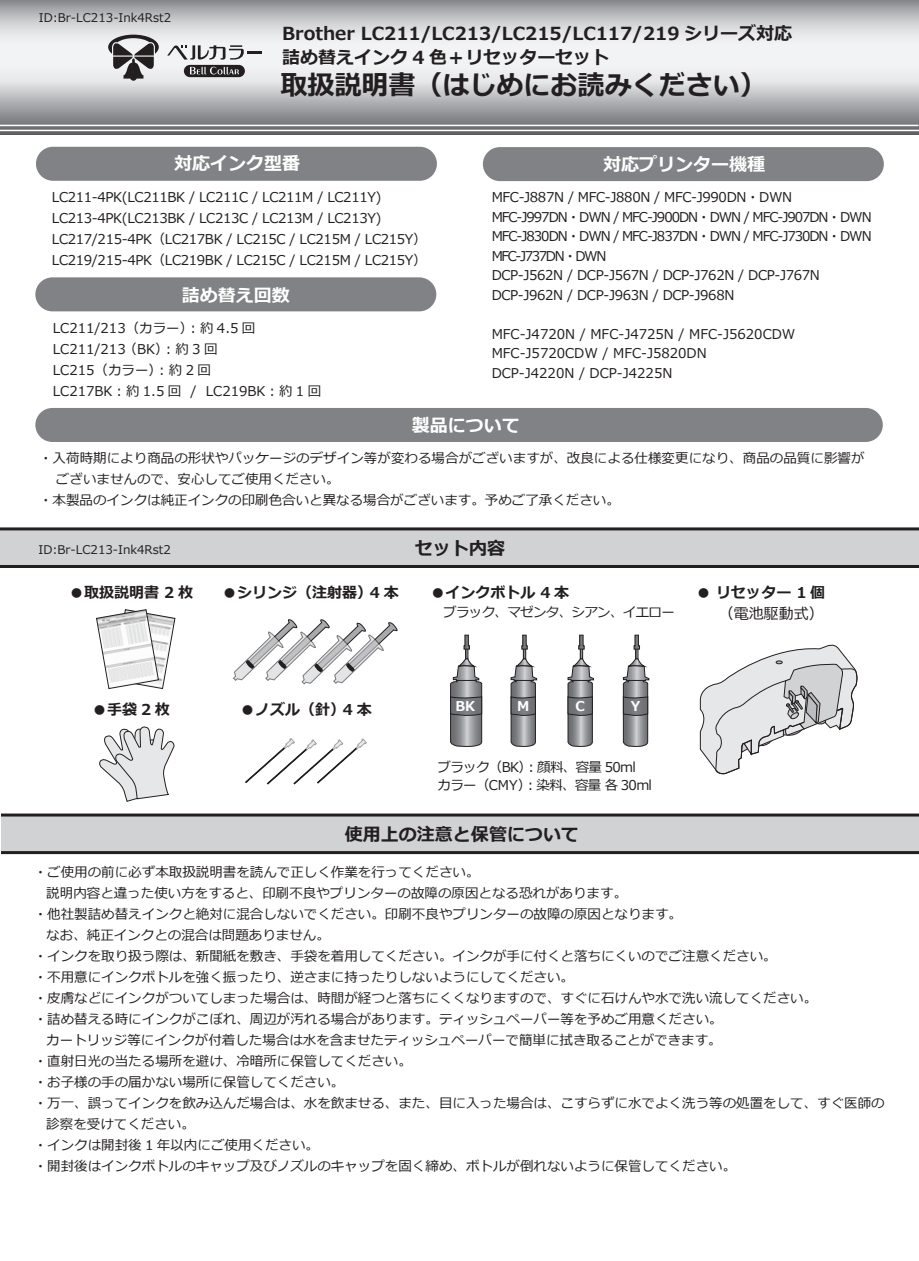
<style>
.page{position:relative;width:919px;height:1261px;background:#fff}
.page>*{position:absolute;margin:0;border:0;box-sizing:border-box;transform-origin:0 0}
.t1{font:700 27px "Meiryo";color:#231f20}
.t2{font:700 18px/24px "Meiryo";color:#231f20}
.t3{font:700 18px "Meiryo";color:#fff}
.t4{font:700 15px "Meiryo";color:#231f20}
.t5{font:15px "Meiryo";color:#231f20}
.t6{font:13.5px/21px "Meiryo";color:#231f20}
.t7{font:13.5px/19.5px "Meiryo";letter-spacing:-.05em;color:#231f20}
.t8{font:13.5px/21px "Meiryo";letter-spacing:-.025em;color:#231f20}
.t9{font:700 13.5px "Meiryo";color:#fff}
.t10{font:12px "Meiryo";color:#231f20}
</style>
<div class="page">
<svg style="left:0;top:0;width:918px;height:134px"></svg>
<hr style="left:0;top:130px;width:918px;height:1px;background:#fff">
<hr style="left:0;top:125px;width:918px;height:1px;background:#fff">
<svg style="left:167px;top:45px;width:94px;height:15px"></svg>
<svg style="left:184px;top:65px;width:61px;height:12px"></svg>
<svg style="left:190px;top:67px;width:49px;height:7px"></svg>
<svg style="left:108px;top:35px;width:51px;height:46px"></svg>
<svg style="left:0;top:527px;width:918px;height:41px"></svg>
<svg style="left:2px;top:813px;width:916px;height:41px"></svg>
<div style="left:36px;top:147px;width:401px;height:34px;background:#808285;border-radius:17px"></div>
<div style="left:35px;top:408px;width:847px;height:34px;background:#808285;border-radius:17px"></div>
<div style="left:465px;top:643px;width:3px;height:16px;border:1px solid #231f20"></div>
<svg style="left:450px;top:658px;width:32px;height:89px"></svg>
<svg style="left:463px;top:634px;width:7px;height:15px"></svg>
<div style="left:635px;top:643px;width:3px;height:16px;border:1px solid #231f20"></div>
<svg style="left:623px;top:658px;width:26px;height:89px"></svg>
<svg style="left:633px;top:634px;width:7px;height:15px"></svg>
<svg style="left:510px;top:634px;width:27px;height:113px"></svg>
<svg style="left:567px;top:634px;width:27px;height:113px"></svg>
<svg style="left:99px;top:726px;width:75px;height:75px"></svg>
<svg style="left:700px;top:644px;width:158px;height:131px"></svg>
<div style="left:35px;top:277px;width:401px;height:34px;background:#808285;border-radius:17px"></div>
<div style="left:483px;top:147px;width:400px;height:34px;background:#808285;border-radius:17px"></div>
<svg style="left:233px;top:619px;width:165px;height:65px"></svg>
<svg style="left:245px;top:738px;width:122px;height:46px"></svg>
<svg style="left:96px;top:609px;width:79px;height:80px"></svg>
<p class="t10" style="left:39px;top:9px;width:134px">ID:Br-LC213-Ink4Rst2</p>
<h2 class="t2" style="left:282px;top:22px;width:529px">Brother LC211/LC213/LC215/LC117/219 シリーズ対応　詰め替えインク 4 色＋リセッターセット</h2>
<h1 class="t1" style="left:280px;top:66px;width:487px">取扱説明書（はじめにお読みください）</h1>
<h2 class="t3" style="left:174px;top:151px;width:127px">対応インク型番</h2>
<h2 class="t3" style="left:603px;top:151px;width:163px">対応プリンター機種</h2>
<p class="t8" style="left:52px;top:187px;width:376px">LC211-4PK(LC211BK / LC211C / LC211M / LC211Y)<br>LC213-4PK(LC213BK / LC213C / LC213M / LC213Y)<br>LC217/215-4PK（LC217BK / LC215C / LC215M / LC215Y）LC219/215-4PK（LC219BK / LC215C / LC215M / LC215Y）</p>
<p class="t7" style="left:491px;top:188px;width:381px">MFC-J887N / MFC-J880N / MFC-J990DN・DWN MFC-J997DN・DWN / MFC-J900DN・DWN / MFC-J907DN・DWN MFC-J830DN・DWN / MFC-J837DN・DWN / MFC-J730DN・DWN MFC-J737DN・DWN<br>DCP-J562N / DCP-J567N / DCP-J762N / DCP-J767N DCP-J962N / DCP-J963N / DCP-J968N</p>
<p class="t6" style="left:491px;top:325px;width:305px;line-height:19.5px">MFC-J4720N / MFC-J4725N / MFC-J5620CDW<br>MFC-J5720CDW / MFC-J5820DN<br>DCP-J4220N / DCP-J4225N</p>
<h2 class="t3" style="left:182px;top:283px;width:109px">詰め替え回数</h2>
<p class="t6" style="left:53px;top:318px;width:270px">LC211/213（カラー）︓約 4.5 回<br>LC211/213 （BK）︓約 3 回<br>LC215（カラー）︓約 2 回<br>LC217BK︓約 1.5 回 / LC219BK︓約 1 回</p>
<h2 class="t3" style="left:412px;top:412px;width:109px">製品について</h2>
<p class="t6" style="left:39px;top:448px;width:826px">・入荷時期により商品の形状やパッケージのデザイン等が変わる場合がございますが、改良による仕様変更になり、商品の品質に影響が　ございませんので、安心してご使用ください。<br>・本製品のインクは純正インクの印刷色合いと異なる場合がございます。予めご了承ください。</p>
<p class="t10" style="left:39px;top:541px;width:134px">ID:Br-LC213-Ink4Rst2</p>
<p class="t4" style="left:69px;top:581px;width:125px">●取扱説明書 2 枚</p>
<p class="t4" style="left:222px;top:581px;width:178px">●シリンジ（注射器）4 本</p>
<h2 class="t2" style="left:415px;top:537px;width:91px">セット内容</h2>
<p class="t4" style="left:430px;top:581px;width:155px">●インクボトル 4 本　</p>
<p class="t7" style="left:430px;top:603px;width:246px">　ブラック、マゼンタ、シアン、イエロー</p>
<p class="t4" style="left:696px;top:581px;width:130px">● リセッター 1 個</p>
<p class="t5" style="left:696px;top:602px;width:129px">　　（電池駆動式）</p>
<p class="t4" style="left:92px;top:699px;width:79px">●手袋 2 枚</p>
<p class="t9" style="left:455px;top:696px;width:21px">BK</p>
<p class="t9" style="left:517px;top:696px;width:14px">M</p>
<p class="t9" style="left:575px;top:696px;width:11px">C</p>
<p class="t9" style="left:630px;top:696px;width:11px">Y</p>
<p class="t4" style="left:240px;top:699px;width:133px">●ノズル（針）4 本</p>
<p class="t7" style="left:437px;top:758px;width:216px;line-height:18px">ブラック（BK）︓顔料、容量 50mlカラー（CMY）︓染料、容量 各 30ml</p>
<h2 class="t2" style="left:345px;top:823px;width:235px">使用上の注意と保管について</h2>
<p class="t6" style="left:34px;top:862px;width:447px">・ご使用の前に必ず本取扱説明書を読んで正しく作業を行ってください。</p>
<p class="t6" style="left:46px;top:883px;width:582px">説明内容と違った使い方をすると、印刷不良やプリンターの故障の原因となる恐れがあります。</p>
<p class="t6" style="left:34px;top:904px;width:649px">・他社製詰め替えインクと絶対に混合しないでください。印刷不良やプリンターの故障の原因となります。</p>
<p class="t6" style="left:46px;top:925px;width:285px">なお、純正インクとの混合は問題ありません。</p>
<p class="t6" style="left:34px;top:946px;width:744px">・インクを取り扱う際は、新聞紙を敷き、手袋を着用してください。インクが手に付くと落ちにくいのでご注意ください。</p>
<p class="t6" style="left:34px;top:967px;width:541px">・不用意にインクボトルを強く振ったり、逆さまに持ったりしないようにしてください。</p>
<p class="t6" style="left:34px;top:988px;width:784px">・皮膚などにインクがついてしまった場合は、時間が経つと落ちにくくなりますので、すぐに石けんや水で洗い流してください。</p>
<p class="t6" style="left:34px;top:1009px;width:690px">・詰め替える時にインクがこぼれ、周辺が汚れる場合があります。ティッシュペーパー等を予めご用意ください。</p>
<p class="t6" style="left:46px;top:1030px;width:676px">カートリッジ等にインクが付着した場合は水を含ませたティッシュペーパーで簡単に拭き取ることができます。</p>
<p class="t6" style="left:34px;top:1051px;width:379px">・直射日光の当たる場所を避け、冷暗所に保管してください。</p>
<p class="t6" style="left:34px;top:1072px;width:312px">・お子様の手の届かない場所に保管してください。</p>
<p class="t6" style="left:34px;top:1093px;width:852px">・万一、誤ってインクを飲み込んだ場合は、水を飲ませる、また、目に入った場合は、こすらずに水でよく洗う等の処置をして、すぐ医師の</p>
<p class="t6" style="left:46px;top:1114px;width:150px">診察を受けてください。</p>
<p class="t6" style="left:34px;top:1135px;width:287px">・インクは開封後 1 年以内にご使用ください。</p>
<p class="t6" style="left:34px;top:1156px;width:703px">・開封後はインクボトルのキャップ及びノズルのキャップを固く締め、ボトルが倒れないように保管してください。</p>
</div>
